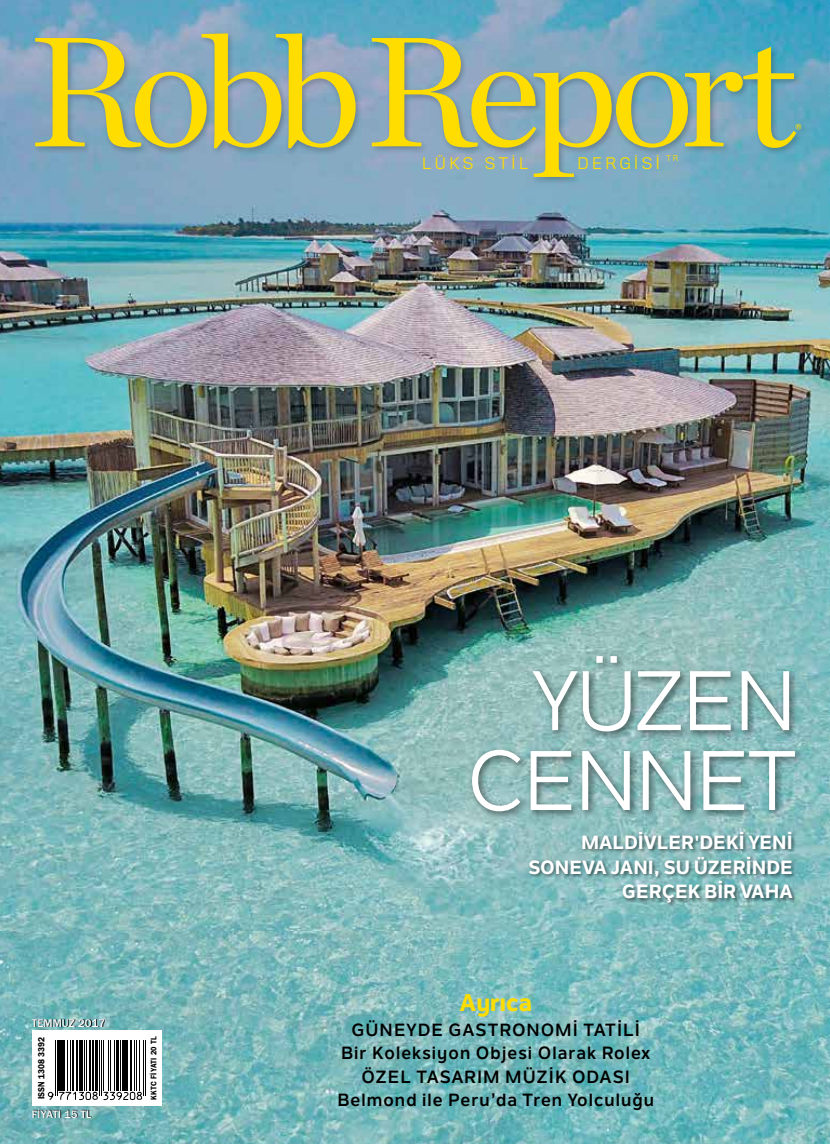
<style>
.page{position:relative;width:830px;height:1144px;background:#fff}
.page>*{position:absolute;margin:0;border:0;box-sizing:border-box;transform-origin:0 0}
.t1{font:159.6px "Chronicle Deck";letter-spacing:-.06em;color:#fd0}
.t2{font:83.4px/79.8px "Nolan Next";letter-spacing:-.03em;color:#fff;text-align:right}
.t3{font:800 23.85px "Nolan Next";color:#fd0}
.t4{font:800 18.9px/24.8px "Nolan Next";color:#fff;text-align:right}
.t5{font:700 17.55px/23.2px "Nolan Next";letter-spacing:.06em;color:#000;text-align:center}
.t6{font:300 14.85px "Titling Gothic FB Normal";letter-spacing:.24em;color:#fd0}
.t7{font:500 11.55px "Franklin Gothic";color:#fff}
.t8{font:500 10.95px "Franklin Gothic";letter-spacing:.015em;color:#fff}
.t9{font:9.15px "Franklin Gothic Demi";color:#000;scale:.9 1}
.t10{font:8.1px "Franklin Gothic Demi";letter-spacing:.025em;color:#000;scale:.9 1}
.t11{font:300 7.35px "Titling Gothic FB Normal";color:#fd0}
</style>
<div class="page">
<img style="left:0;top:0;width:829px;height:931px">
<img style="left:0;top:931px;width:829px;height:213px">
<div style="left:468px;top:652px;width:336px;height:169px;background:#000;opacity:.55"></div>
<div style="left:527px;top:830px;width:270px;height:78px;background:#000;opacity:.55"></div>
<div style="left:33px;top:30px;width:775px;height:155px;background:#000;opacity:.25"></div>
<svg style="left:795px;top:124px;width:5px;height:5px"></svg>
<svg style="left:33px;top:1109px;width:59px;height:9px"></svg>
<svg style="left:32px;top:1019px;width:73px;height:8px"></svg>
<div style="left:32px;top:1030px;width:129px;height:76px;background:#fff"></div>
<hr style="left:55px;top:1040px;width:1px;height:55px;background:#000">
<hr style="left:57px;top:1040px;width:1px;height:55px;background:#000">
<hr style="left:59px;top:1040px;width:3px;height:50px;background:#000">
<hr style="left:63px;top:1040px;width:2px;height:50px;background:#000">
<hr style="left:67px;top:1040px;width:1px;height:50px;background:#000">
<hr style="left:70px;top:1040px;width:1px;height:50px;background:#000">
<hr style="left:72px;top:1040px;width:2px;height:50px;background:#000">
<hr style="left:76px;top:1040px;width:2px;height:50px;background:#000">
<hr style="left:79px;top:1040px;width:4px;height:50px;background:#000">
<hr style="left:84px;top:1040px;width:1px;height:50px;background:#000">
<hr style="left:86px;top:1040px;width:1px;height:50px;background:#000">
<hr style="left:89px;top:1040px;width:2px;height:50px;background:#000">
<hr style="left:92px;top:1040px;width:2px;height:50px;background:#000">
<hr style="left:95px;top:1040px;width:3px;height:50px;background:#000">
<hr style="left:99px;top:1040px;width:1px;height:55px;background:#000">
<hr style="left:101px;top:1040px;width:1px;height:55px;background:#000">
<hr style="left:103px;top:1040px;width:1px;height:50px;background:#000">
<hr style="left:108px;top:1040px;width:1px;height:50px;background:#000">
<hr style="left:109px;top:1040px;width:1px;height:50px;background:#000">
<hr style="left:114px;top:1040px;width:1px;height:50px;background:#000">
<hr style="left:116px;top:1040px;width:3px;height:50px;background:#000">
<hr style="left:120px;top:1040px;width:1px;height:50px;background:#000">
<hr style="left:123px;top:1040px;width:2px;height:50px;background:#000">
<hr style="left:125px;top:1040px;width:3px;height:50px;background:#000">
<hr style="left:130px;top:1040px;width:2px;height:50px;background:#000">
<hr style="left:134px;top:1040px;width:1px;height:50px;background:#000">
<hr style="left:136px;top:1040px;width:1px;height:50px;background:#000">
<hr style="left:139px;top:1040px;width:1px;height:50px;background:#000">
<hr style="left:143px;top:1040px;width:1px;height:55px;background:#000">
<hr style="left:145px;top:1040px;width:1px;height:55px;background:#000">
<svg style="left:48px;top:1081px;width:94px;height:20px"></svg>
<h1 class="t1" style="left:29px;top:-30px;width:768px">Robb Report</h1>
<p class="t6" style="left:422px;top:155px;width:107px">LÜKS STİL</p>
<p class="t6" style="left:577px;top:155px;width:84px">DERGİSİ</p>
<p class="t11" style="left:666px;top:154px;width:13px">TR</p>
<p class="t7" style="left:32px;top:1016px;width:75px">TEMMUZ 2017</p>
<p class="t9" style="left:36px;top:1099px;width:71px;rotate:-90deg">ISSN 1308 3392</p>
<p class="t10" style="left:149px;top:1100px;width:72px;rotate:-90deg">KKTC FİYATI 20 TL</p>
<p class="t8" style="left:32px;top:1108px;width:61px">FİYATI 15 TL</p>
<h2 class="t2" style="left:466px;top:661px;width:331px">YÜZEN<br>CENNET</h2>
<p class="t4" style="left:528px;top:829px;width:266px">MALDİVLER'DEKİ YENİ<br>SONEVA JANI, SU ÜZERINDE<br>GERÇEK BIR VAHA</p>
<h3 class="t3" style="left:459px;top:988px;width:74px">Ayrıca</h3>
<p class="t5" style="left:337px;top:1018px;width:318px">GÜNEYDE GASTRONOMI TATILI<br>Bir Koleksiyon Objesi Olarak Rolex<br>ÖZEL TASARIM MÜZİ K ODASI<br>Belmond ile Peru’da Tren Yolculuğu</p>
</div>
